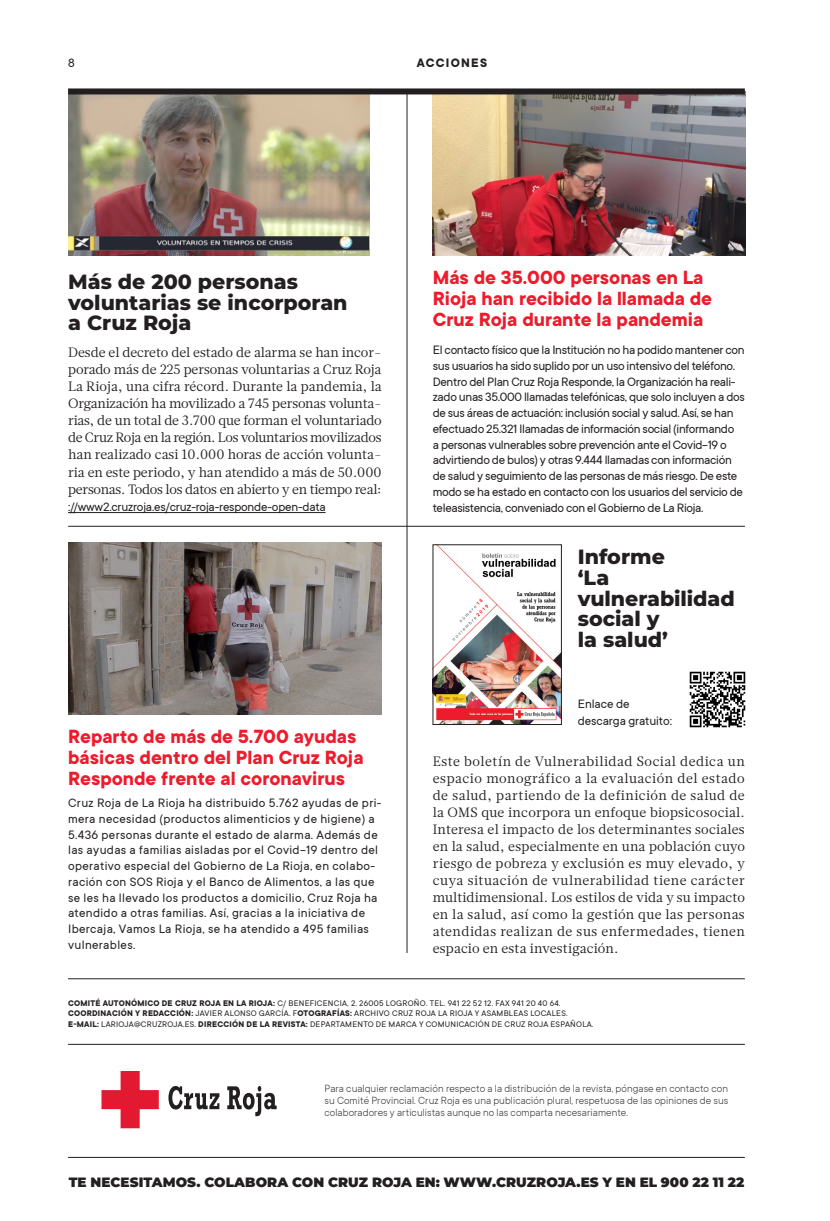
<style>
.page{position:relative;width:830px;height:1221px;background:#fff}
.page>*{position:absolute;margin:0;border:0;box-sizing:border-box;transform-origin:0 0}
.t1{font:700 21px/21px "TT Commons";color:#ee1b2c}
.t2{font:800 20.55px/20.5px "Montserrat";color:#231f20}
.TEXTO_GENERAL_OK{font:13.5px/17px "Glosa Text";letter-spacing:-.005em;color:#231f20;text-align:justify}
.TEXTO_GENERAL_OK-2{font:13.5px/15.8px "TT Commons";letter-spacing:-.025em;color:#231f20}
.TEXTO_GENERAL_OK-3{font:13.5px/15.8px "TT Commons";letter-spacing:.025em;color:#231f20}
.t3{font:900 13.5px "Montserrat";letter-spacing:.005em;color:#231f20}
.TEXTO_GENERAL_OK-4{font:13.5px/16.5px "TT Commons";letter-spacing:-.005em;color:#231f20}
.t4{font:700 13.5px "TT Commons";letter-spacing:.095em;color:#231f20}
.t5{font:300 11.25px/12px "TT Commons";letter-spacing:.005em;color:#231f20;text-align:justify}
.t6{font:9px/10.5px "TT Commons";letter-spacing:.025em;color:#231f20}
.s1{font-family:"TT Commons"}
.s2{font-weight:700}
</style>
<div class="page">
<hr style="left:68px;top:1157px;width:676px;height:1px;background:#231f20">
<img style="left:68px;top:94px;width:301px;height:161px">
<img style="left:432px;top:91px;width:313px;height:164px">
<img style="left:68px;top:542px;width:313px;height:172px">
<img style="left:434px;top:546px;width:125px;height:176px">
<div style="left:432px;top:544px;width:129px;height:180px;border:1px solid #231f20"></div>
<hr style="left:68px;top:1044px;width:676px;height:1px;background:#231f20">
<hr style="left:68px;top:978px;width:676px;height:1px;background:#231f20">
<hr style="left:68px;top:512px;width:257px;height:1px;background:#231f20">
<hr style="left:406px;top:91px;width:1px;height:861px;background:#231f20">
<hr style="left:68px;top:526px;width:676px;height:1px;background:#231f20">
<div style="left:68px;top:88px;width:676px;height:6px;background:#231f20"></div>
<svg style="left:168px;top:1086px;width:51px;height:23px"></svg>
<svg style="left:227px;top:1086px;width:49px;height:30px"></svg>
<svg style="left:101px;top:1071px;width:58px;height:57px"></svg>
<img style="left:689px;top:671px;width:57px;height:57px">
<p class="TEXTO_GENERAL_OK-2" style="left:68px;top:55px;width:8px">8</p>
<p class="t4" style="left:416px;top:56px;width:72px">ACCIONES</p>
<p class="t2" style="left:68px;top:270px;width:281px">Más de 200 personas voluntarias se incorporan a Cruz Roja</p>
<p class="t1" style="left:432px;top:267px;width:280px">Más de 35.000 personas en La<br>Rioja han recibido la llamada de<br>Cruz Roja durante la pandemia</p>
<p class="TEXTO_GENERAL_OK" style="left:68px;top:344px;width:315px">Desde el decreto del estado de alarma se han incor&shy;porado más de 225 personas voluntarias a Cruz Roja La Rioja, una cifra récord. Durante la pandemia, la Organización ha movilizado a 745 personas volunta&shy;rias, de un total de 3.700 que forman el voluntariado de Cruz Roja en la región. Los voluntarios movilizados han realizado casi 10.000 horas de acción volunta&shy;ria en este periodo, y han atendido a más de 50.000 personas. Todos los datos en abierto y en tiempo real: <span class="s1">://www2.cruzroja.es/cruz-roja-responde-open-data</span></p>
<p class="TEXTO_GENERAL_OK-2" style="left:432px;top:342px;width:313px">El contacto físico que la Institución no ha podido mantener con sus usuarios ha sido suplido por un uso intensivo del teléfono.<br>Dentro del Plan Cruz Roja Responde, la Organización ha reali&shy;zado unas 35.000 llamadas telefónicas, que solo incluyen a dos de sus áreas de actuación: inclusión social y salud. Así, se han efectuado 25.321 llamadas de información social (informando<br>a personas vulnerables sobre prevención ante el Covid-19 o advirtiendo de bulos) y otras 9.444 llamadas con información de salud y seguimiento de las personas de más riesgo. De este modo se ha estado en contacto con los usuarios del servicio de teleasistencia, conveniado con el Gobierno de La Rioja.</p>
<p class="t2" style="left:577px;top:545px;width:158px">Informe<br>‘La vulnerabilidad social y<br>la salud’</p>
<p class="t1" style="left:68px;top:726px;width:297px">Reparto de más de 5.700 ayudas básicas dentro del Plan Cruz Roja<br>Responde frente al coronavirus</p>
<p class="TEXTO_GENERAL_OK-3" style="left:68px;top:795px;width:315px">Cruz Roja de La Rioja ha distribuido 5.762 ayudas de pri&shy;mera necesidad (productos alimenticios y de higiene) a 5.436 personas durante el estado de alarma. Además de las ayudas a familias aisladas por el Covid-19 dentro del operativo especial del Gobierno de La Rioja, en colabo&shy;ración con SOS Rioja y el Banco de Alimentos, a las que se les ha llevado los productos a domicilio, Cruz Roja ha atendido a otras familias. Así, gracias a la iniciativa de Ibercaja, Vamos La Rioja, se ha atendido a 495 familias vulnerables.</p>
<p class="TEXTO_GENERAL_OK-4" style="left:577px;top:695px;width:96px">Enlace de descarga gratuito:</p>
<p class="TEXTO_GENERAL_OK" style="left:432px;top:752px;width:313px">Este boletín de Vulnerabilidad Social dedica un espacio monográfico a la evaluación del estado de salud, partiendo de la definición de salud de la OMS que incorpora un enfoque biopsicosocial.<br>Interesa el impacto de los determinantes sociales en la salud, especialmente en una población cuyo riesgo de pobreza y exclusión es muy elevado, y cuya situación de vulnerabilidad tiene carácter multidimensional. Los estilos de vida y su impacto en la salud, así como la gestión que las personas atendidas realizan de sus enfermedades, tienen espacio en esta investigación.</p>
<p class="t6" style="left:68px;top:997px;width:526px"><span class="s2">COMITÉ AUTONÓMICO DE CRUZ ROJA EN LA RIOJA:</span> C/ BENEFICENCIA, 2. 26005 LOGROÑO. TEL. 941 22 52 12. FAX 941 20 40 64.<br><span class="s2">COORDINACIÓN Y REDACCIÓN:</span> JAVIER ALONSO GARCÍA. F<span class="s2">OTOGRAFÍAS:</span> ARCHIVO CRUZ ROJA LA RIOJA Y ASAMBLEAS LOCALES.<br><span class="s2">E-MAIL:</span> LARIOJA@CRUZROJA.ES. <span class="s2">DIRECCIÓN DE LA REVISTA:</span> DEPARTAMENTO DE MARCA Y COMUNICACIÓN DE CRUZ ROJA ESPAÑOLA.</p>
<p class="t5" style="left:324px;top:1081px;width:405px">Para cualquier reclamación respecto a la distribución de la revista, póngase en contacto con su Comité Provincial. Cruz Roja es una publicación plural, respetuosa de las opiniones de sus colaboradores y articulistas aunque no las comparta necesariamente.</p>
<p class="t3" style="left:69px;top:1172px;width:676px">TE NECESITAMOS. COLABORA CON CRUZ ROJA EN: WWW.CRUZROJA.ES Y EN EL 900 22 11 22</p>
</div>
